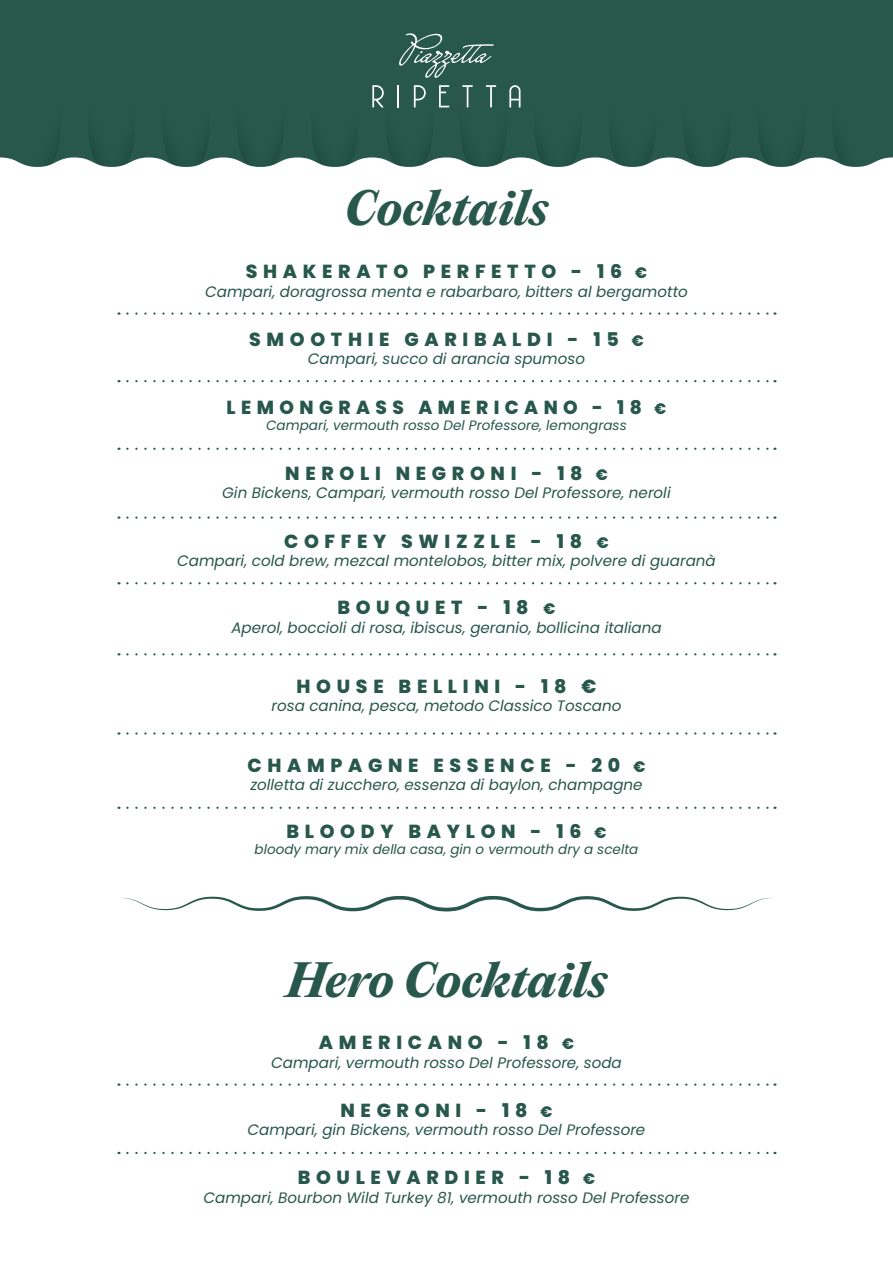
<style>
.page{position:relative;width:893px;height:1263px;background:#fff}
.page>*{position:absolute;margin:0;border:0;box-sizing:border-box;transform-origin:0 0}
.t1{font:italic 700 43.5px "PP Editorial New";color:#28574b;scale:1.08 1}
.t2{font:800 18.9px "Poppins";letter-spacing:.3em;color:#28574b}
.t3{font:italic 15.15px "Poppins";color:#28574b}
.t4{font:italic 13.5px "Poppins";color:#28574b}
.s1{font-size:15.15px}
</style>
<div class="page">
<div style="left:0;top:0;width:893px;height:167px;background:#28574b"></div>
<div style="left:28px;top:97px;width:33px;height:70px;background:#28574b"></div>
<div style="left:87px;top:97px;width:49px;height:70px;background:#28574b"></div>
<div style="left:162px;top:97px;width:48px;height:70px;background:#28574b"></div>
<div style="left:236px;top:97px;width:49px;height:70px;background:#28574b"></div>
<div style="left:311px;top:97px;width:48px;height:70px;background:#28574b"></div>
<div style="left:832px;top:97px;width:32px;height:70px;background:#28574b"></div>
<div style="left:757px;top:97px;width:48px;height:70px;background:#28574b"></div>
<div style="left:683px;top:97px;width:48px;height:70px;background:#28574b"></div>
<div style="left:608px;top:97px;width:49px;height:70px;background:#28574b"></div>
<div style="left:534px;top:97px;width:48px;height:70px;background:#28574b"></div>
<svg style="left:372px;top:85px;width:77px;height:82px;background:#3e685d"></svg>
<svg style="left:459px;top:85px;width:61px;height:82px;background:#396459"></svg>
<svg style="left:398px;top:32px;width:96px;height:47px;background:#446d63"></svg>
<svg style="left:120px;top:896px;width:653px;height:15px"></svg>
<svg style="left:127px;top:312px;width:648px;height:3px"></svg>
<svg style="left:127px;top:380px;width:648px;height:2px"></svg>
<svg style="left:127px;top:448px;width:648px;height:2px"></svg>
<svg style="left:127px;top:516px;width:648px;height:3px"></svg>
<svg style="left:127px;top:582px;width:648px;height:2px"></svg>
<svg style="left:127px;top:653px;width:648px;height:2px"></svg>
<svg style="left:127px;top:732px;width:648px;height:2px"></svg>
<svg style="left:127px;top:807px;width:648px;height:2px"></svg>
<svg style="left:127px;top:1083px;width:648px;height:3px"></svg>
<svg style="left:127px;top:1152px;width:648px;height:2px"></svg>
<h1 class="t1" style="left:345px;top:178px;width:190px">Cocktails</h1>
<p class="t2" style="left:246px;top:261px;width:403px">SHAKERATO PERFETTO - 16 <span class="s1">€</span></p>
<p class="t3" style="left:205px;top:282px;width:484px">Campari, doragrossa menta e rabarbaro, bitters al bergamotto</p>
<p class="t2" style="left:249px;top:329px;width:396px">SMOOTHIE GARIBALDI - 15 <span class="s1">€</span></p>
<p class="t3" style="left:308px;top:350px;width:279px">Campari, succo di arancia spumoso</p>
<p class="t2" style="left:227px;top:396px;width:441px">LEMONGRASS AMERICANO - 18 <span class="s1">€</span></p>
<p class="t4" style="left:266px;top:418px;width:362px">Campari, vermouth rosso Del Professore, lemongrass</p>
<p class="t2" style="left:285px;top:462px;width:324px">NEROLI NEGRONI - 18 <span class="s1">€</span></p>
<p class="t3" style="left:222px;top:484px;width:450px">Gin Bickens, Campari, vermouth rosso Del Professore, neroli</p>
<p class="t2" style="left:284px;top:530px;width:326px">COFFEY SWIZZLE - 18 <span class="s1">€</span></p>
<p class="t3" style="left:177px;top:552px;width:540px">Campari, cold brew, mezcal montelobos, bitter mix, polvere di guaranà</p>
<p class="t2" style="left:337px;top:597px;width:220px">BOUQUET - 18 <span class="s1">€</span></p>
<p class="t3" style="left:231px;top:618px;width:432px">Aperol, boccioli di rosa, ibiscus, geranio, bollicina italiana</p>
<p class="t2" style="left:297px;top:675px;width:301px">HOUSE BELLINI - 18 €</p>
<p class="t3" style="left:272px;top:697px;width:351px">rosa canina, pesca, metodo Classico Toscano</p>
<p class="t2" style="left:248px;top:754px;width:399px">CHAMPAGNE ESSENCE - 20 <span class="s1">€</span></p>
<p class="t3" style="left:250px;top:776px;width:394px">zolletta di zucchero, essenza di baylon, champagne</p>
<p class="t2" style="left:286px;top:820px;width:322px">BLOODY BAYLON - 16 <span class="s1">€</span></p>
<p class="t4" style="left:255px;top:842px;width:385px">bloody mary mix della casa, gin o vermouth dry a scelta</p>
<h1 class="t1" style="left:286px;top:949px;width:299px">Hero Cocktails</h1>
<p class="t2" style="left:319px;top:1032px;width:256px">AMERICANO - 18 <span class="s1">€</span></p>
<p class="t3" style="left:271px;top:1053px;width:352px">Campari, vermouth rosso Del Professore, soda</p>
<p class="t2" style="left:341px;top:1099px;width:213px">NEGRONI - 18 <span class="s1">€</span></p>
<p class="t3" style="left:248px;top:1121px;width:399px">Campari, gin Bickens, vermouth rosso Del Professore</p>
<p class="t2" style="left:298px;top:1167px;width:299px">BOULEVARDIER - 18 <span class="s1">€</span></p>
<p class="t3" style="left:204px;top:1188px;width:487px">Campari, Bourbon Wild Turkey 81, vermouth rosso Del Professore</p>
</div>
